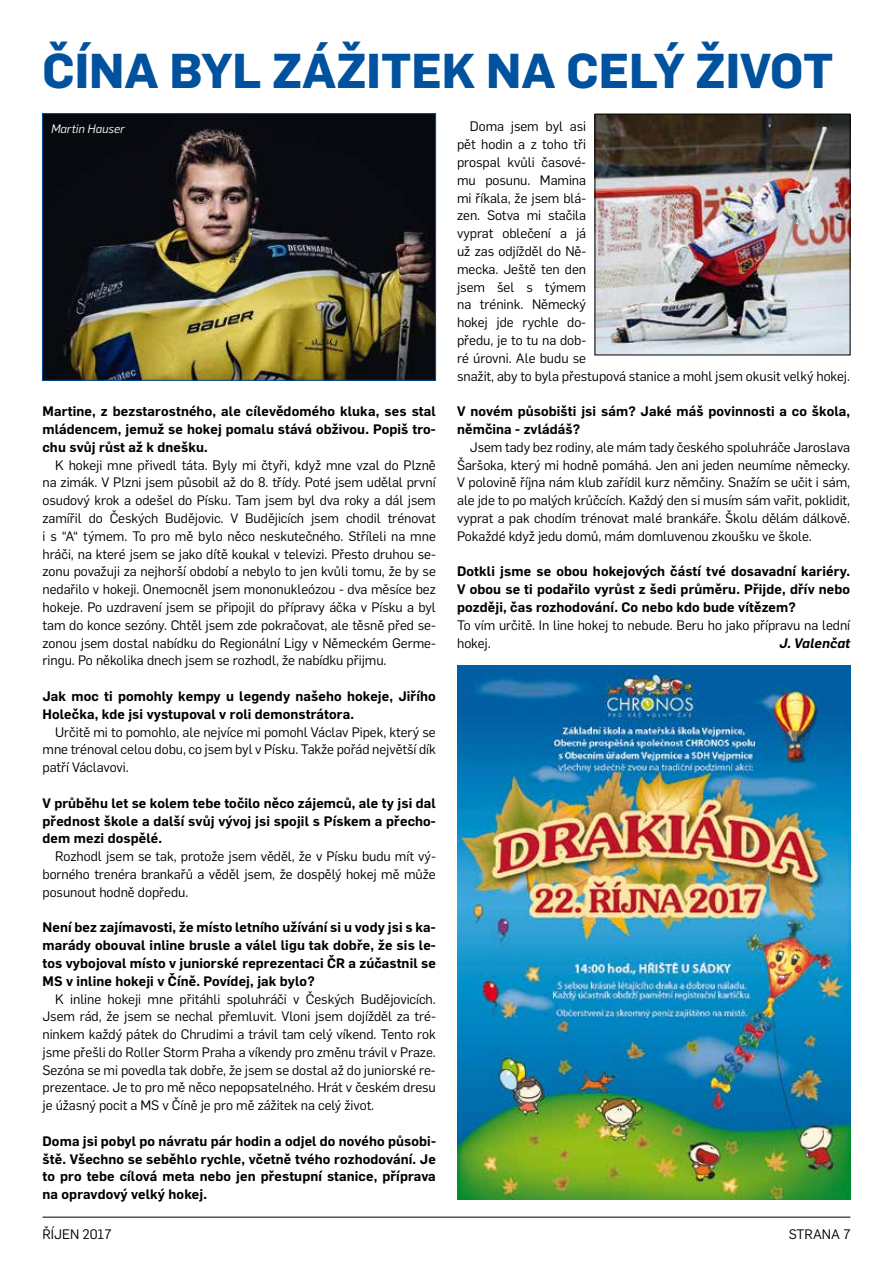
<style>
.page{position:relative;width:893px;height:1263px;background:#fff}
.page>*{position:absolute;margin:0;border:0;box-sizing:border-box;transform-origin:0 0}
.t1{font:700 48px "Flama";color:#00519e}
.t2{font:13.5px/17.9px "Flama";letter-spacing:-.005em;color:#000;text-align:justify}
.t3{font:600 13.5px/17.9px "Flama";letter-spacing:.01em;color:#000;text-align:justify}
.t4{font:italic 600 13.5px "Flama";letter-spacing:.01em;color:#000}
.t5{font:italic 12px "Flama";color:#fff}
</style>
<div class="page">
<hr style="left:43px;top:1217px;width:807px;height:1px;background:#000">
<img style="left:44px;top:115px;width:390px;height:264px">
<div style="left:42px;top:113px;width:394px;height:268px;border:1px solid #00519e"></div>
<img style="left:597px;top:116px;width:251px;height:237px">
<div style="left:595px;top:114px;width:255px;height:241px;border:1px solid #000"></div>
<img style="left:457px;top:665px;width:393px;height:534px">
<h1 class="t1" style="left:43px;top:36px;width:792px">ČÍNA BYL ZÁŽITEK NA CELÝ ŽIVOT</h1>
<p class="t5" style="left:51px;top:121px;width:75px">Martin Hauser</p>
<p class="t2" style="left:457px;top:117px;width:394px;text-align:left;text-indent:13px">Doma jsem byl asi<br>pět hodin a z toho tři<br>prospal kvůli časové-<br>mu posunu. Mamina<br>mi říkala, že jsem blá-<br>zen. Sotva mi stačila<br>vyprat oblečení a já<br>už zas odjížděl do Ně-<br>mecka. Ještě ten den<br>jsem šel s týmem<br>na trénink. Německý<br>hokej jde rychle do-<br>předu, je to tu na dob-<br>ré úrovni. Ale budu se<br>snažit, aby to byla přestupová stanice a mohl jsem okusit velký hokej.</p>
<p class="t3" style="left:457px;top:401px;width:395px">V novém působišti jsi sám? Jaké máš povinnosti a co škola, němčina - zvládáš?</p>
<p class="t2" style="left:457px;top:437px;width:395px;text-indent:13px">Jsem tady bez rodiny, ale mám tady českého spoluhráče Jaroslava Šaršoka, který mi hodně pomáhá. Jen ani jeden neumíme německy.<br>V polovině října nám klub zařídil kurz němčiny. Snažím se učit i sám, ale jde to po malých krůčcích. Každý den si musím sám vařit, poklidit, vyprat a pak chodím trénovat malé brankáře. Školu dělám dálkově.<br>Pokaždé když jedu domů, mám domluvenou zkoušku ve škole.</p>
<p class="t3" style="left:457px;top:562px;width:395px">Dotkli jsme se obou hokejových částí tvé dosavadní kariéry.<br>V obou se ti podařilo vyrůst z šedi průměru. Přijde, dřív nebo později, čas rozhodování. Co nebo kdo bude vítězem?</p>
<p class="t2" style="left:457px;top:615px;width:395px">To vím určitě. In line hokej to nebude. Beru ho jako přípravu na lední hokej.</p>
<p class="t3" style="left:43px;top:401px;width:395px">Martine, z bezstarostného, ale cílevědomého kluka, ses stal mládencem, jemuž se hokej pomalu stává obživou. Popiš tro&shy;chu svůj růst až k dnešku.</p>
<p class="t2" style="left:43px;top:455px;width:395px;text-indent:13px">K hokeji mne přivedl táta. Byly mi čtyři, když mne vzal do Plzně na zimák. V Plzni jsem působil až do 8. třídy. Poté jsem udělal první osudový krok a odešel do Písku. Tam jsem byl dva roky a dál jsem zamířil do Českých Budějovic. V Budějicích jsem chodil trénovat i s “A“ týmem. To pro mě bylo něco neskutečného. Stříleli na mne hráči, na které jsem se jako dítě koukal v televizi. Přesto druhou se&shy;zonu považuji za nejhorší období a nebylo to jen kvůli tomu, že by se nedařilo v hokeji. Onemocněl jsem mononukleózou - dva měsíce bez hokeje. Po uzdravení jsem se připojil do přípravy áčka v Písku a byl tam do konce sezóny. Chtěl jsem zde pokračovat, ale těsně před se&shy;zonou jsem dostal nabídku do Regionální Ligy v Německém Germe&shy;ringu. Po několika dnech jsem se rozhodl, že nabídku přijmu.</p>
<p class="t3" style="left:43px;top:686px;width:395px">Jak moc ti pomohly kempy u legendy našeho hokeje, Jiřího<br>Holečka, kde jsi vystupoval v roli demonstrátora.</p>
<p class="t2" style="left:43px;top:722px;width:395px;text-indent:13px">Určitě mi to pomohlo, ale nejvíce mi pomohl Václav Pipek, který se mne trénoval celou dobu, co jsem byl v Písku. Takže pořád největší dík patří Václavovi.</p>
<p class="t3" style="left:43px;top:793px;width:395px">V průběhu let se kolem tebe točilo něco zájemců, ale ty jsi dal přednost škole a další svůj vývoj jsi spojil s Pískem a přecho&shy;dem mezi dospělé.</p>
<p class="t2" style="left:43px;top:846px;width:395px;text-indent:13px">Rozhodl jsem se tak, protože jsem věděl, že v Písku budu mít vý&shy;borného trenéra brankařů a věděl jsem, že dospělý hokej mě může posunout hodně dopředu.</p>
<p class="t3" style="left:43px;top:917px;width:395px">Není bez zajímavosti, že místo letního užívání si u vody jsi s ka&shy;marády obouval inline brusle a válel ligu tak dobře, že sis le&shy;tos vybojoval místo v juniorské reprezentaci ČR a zúčastnil se MS v inline hokeji v Číně. Povídej, jak bylo?</p>
<p class="t2" style="left:43px;top:989px;width:395px;text-indent:13px">K inline hokeji mne přitáhli spoluhráči v Českých Budějovicích.<br>Jsem rád, že jsem se nechal přemluvit. Vloni jsem dojížděl za tré&shy;ninkem každý pátek do Chrudimi a trávil tam celý víkend. Tento rok jsme přešli do Roller Storm Praha a víkendy pro změnu trávil v Praze.<br>Sezóna se mi povedla tak dobře, že jsem se dostal až do juniorské re&shy;prezentace. Je to pro mě něco nepopsatelného. Hrát v českém dresu je úžasný pocit a MS v Číně je pro mě zážitek na celý život.</p>
<p class="t3" style="left:43px;top:1131px;width:395px">Doma jsi pobyl po návratu pár hodin a odjel do nového působi&shy;ště. Všechno se seběhlo rychle, včetně tvého rozhodování. Je to pro tebe cílová meta nebo jen přestupní stanice, příprava na opravdový velký hokej.</p>
<p class="t4" style="left:780px;top:633px;width:72px">J. Valenčat</p>
<p class="t2" style="left:43px;top:1224px;width:71px">ŘÍJEN 2017</p>
<p class="t2" style="left:789px;top:1224px;width:63px">STRANA 7</p>
</div>
